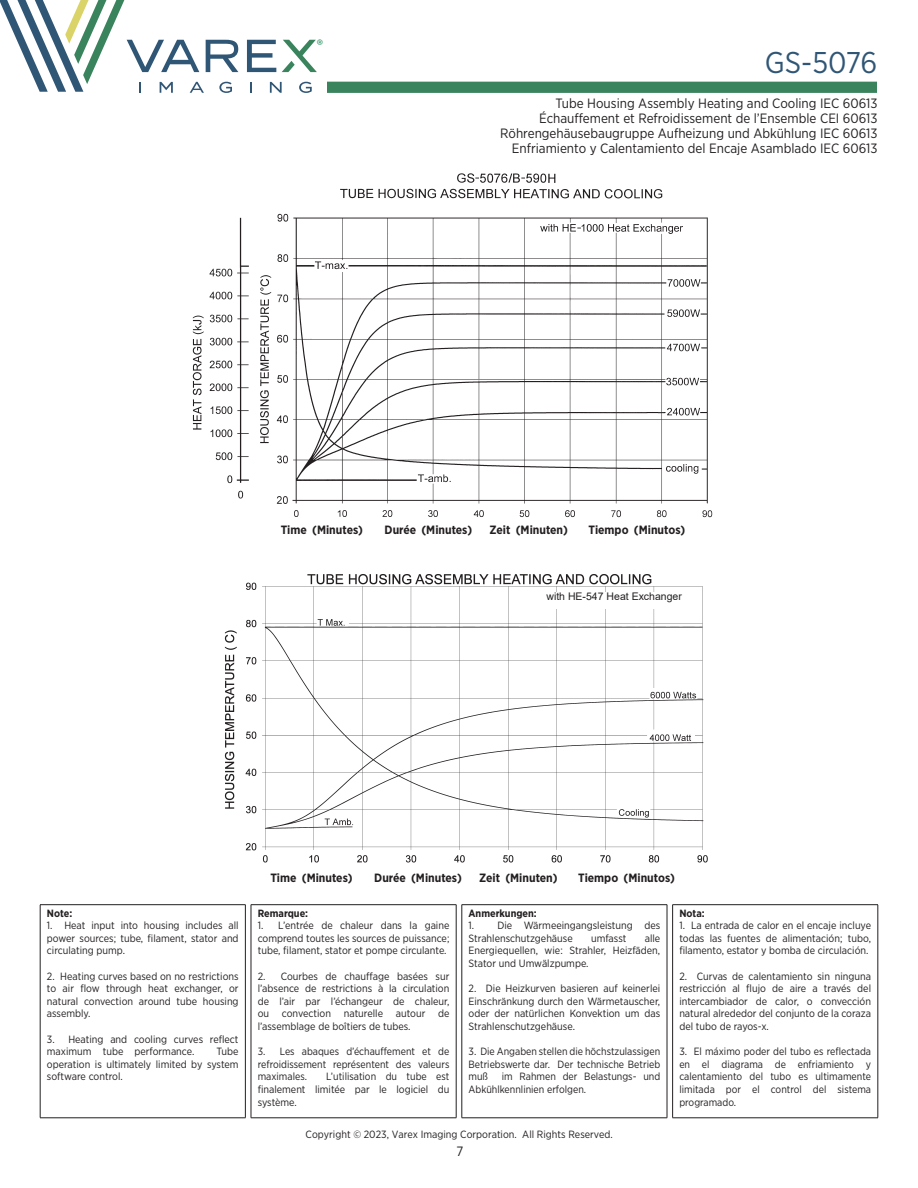
<style>
.page{position:relative;width:918px;height:1188px;background:#fff}
.page>*{position:absolute;margin:0;border:0;box-sizing:border-box;transform-origin:0 0}
.t1{font:30px "Gotham Narrow";letter-spacing:-.01em;color:#305676}
.t2{font:13.5px "Gotham Narrow";color:#231f20}
.t3{font:12.3px "Neutraface Text Book Alt";color:#0a8348}
.t4{font:700 12px "Gotham Narrow";color:#231f20}
.t5{font:10.5px/12.6px "Gotham Narrow";color:#231f20;text-align:justify}
.t6{font:700 10.5px "Gotham Narrow";color:#231f20}
.t7{font:10.5px "Arial";color:#231f20}
</style>
<div class="page">
<div style="left:327px;top:82px;width:550px;height:11px;background:#39835d"></div>
<svg style="left:0;top:0;width:317px;height:93px"></svg>
<img style="left:192px;top:173px;width:521px;height:345px">
<img style="left:224px;top:574px;width:484px;height:289px">
<div style="left:546px;top:592px;width:145px;height:16px;background:#fff"></div>
<hr style="left:40px;top:904px;width:206px;height:1px;background:#231f20">
<hr style="left:40px;top:905px;width:1px;height:213px;background:#231f20">
<hr style="left:245px;top:905px;width:1px;height:213px;background:#231f20">
<hr style="left:251px;top:904px;width:205px;height:1px;background:#231f20">
<hr style="left:251px;top:905px;width:1px;height:213px;background:#231f20">
<hr style="left:456px;top:905px;width:1px;height:213px;background:#231f20">
<hr style="left:462px;top:904px;width:205px;height:1px;background:#231f20">
<hr style="left:462px;top:905px;width:1px;height:213px;background:#231f20">
<hr style="left:667px;top:905px;width:1px;height:213px;background:#231f20">
<hr style="left:672px;top:904px;width:206px;height:1px;background:#231f20">
<hr style="left:672px;top:905px;width:1px;height:213px;background:#231f20">
<hr style="left:878px;top:905px;width:1px;height:213px;background:#231f20">
<hr style="left:40px;top:1118px;width:206px;height:1px;background:#231f20">
<hr style="left:251px;top:1118px;width:205px;height:1px;background:#231f20">
<hr style="left:462px;top:1118px;width:205px;height:1px;background:#231f20">
<hr style="left:672px;top:1118px;width:206px;height:1px;background:#231f20">
<p class="t3" style="left:317px;top:36px;width:8px">®</p>
<h1 class="t1" style="left:765px;top:44px;width:114px">GS-5076</h1>
<p class="t2" style="left:555px;top:95px;width:324px">Tube Housing Assembly Heating and Cooling IEC 60613</p>
<p class="t2" style="left:539px;top:110px;width:340px">Échauffement et Refroidissement de l’Ensemble CEI 60613</p>
<p class="t2" style="left:500px;top:125px;width:379px">Röhrengehäusebaugruppe Aufheizung und Abkühlung IEC 60613</p>
<p class="t2" style="left:512px;top:140px;width:367px">Enfriamiento y Calentamiento del Encaje Asamblado IEC 60613</p>
<p class="t4" style="left:281px;top:522px;width:84px">Time (Minutes)</p>
<p class="t4" style="left:385px;top:522px;width:89px">Durée (Minutes)</p>
<p class="t4" style="left:490px;top:522px;width:80px">Zeit (Minuten)</p>
<p class="t4" style="left:588px;top:522px;width:98px">Tiempo (Minutos)</p>
<p class="t7" style="left:546px;top:589px;width:137px">with HE-547 Heat Exchanger</p>
<p class="t6" style="left:47px;top:906px;width:27px">Note:</p>
<p class="t5" style="left:47px;top:919px;width:193px">1. Heat input into housing includes all power sources; tube, filament, stator and circulating pump.</p>
<p class="t5" style="left:47px;top:969px;width:193px">2. Heating curves based on no restrictions to air flow through heat exchanger, or natural convection around tube housing assembly.</p>
<p class="t5" style="left:47px;top:1032px;width:193px">3. Heating and cooling curves reflect maximum tube performance.</p>
<p class="t5" style="left:47px;top:1045px;width:193px;text-indent:170px">Tube operation is ultimately limited by system software control.</p>
<p class="t4" style="left:270px;top:870px;width:84px">Time (Minutes)</p>
<p class="t4" style="left:374px;top:870px;width:89px">Durée (Minutes)</p>
<p class="t4" style="left:479px;top:870px;width:80px">Zeit (Minuten)</p>
<p class="t4" style="left:578px;top:870px;width:98px">Tiempo (Minutos)</p>
<p class="t6" style="left:258px;top:906px;width:52px">Remarque:</p>
<p class="t5" style="left:258px;top:919px;width:193px">1. L’entrée de chaleur dans la gaine comprend toutes les sources de puissance; tube, filament, stator et pompe circulante.</p>
<p class="t5" style="left:258px;top:969px;width:193px">2. Courbes de chauffage basées sur l’absence de restrictions à la circulation de l’air par l’échangeur de chaleur, ou convection naturelle autour de l’assemblage de boîtiers de tubes.</p>
<p class="t5" style="left:258px;top:1045px;width:193px">3. Les abaques d’échauffement et de refroidissement représentent des valeurs maximales.</p>
<p class="t5" style="left:258px;top:1070px;width:193px;text-indent:68px">L’utilisation du tube est finalement limitée par le logiciel du système.</p>
<p class="t6" style="left:469px;top:906px;width:70px">Anmerkungen:</p>
<p class="t5" style="left:469px;top:919px;width:193px">1. Die Wärmeeingangsleistung des<br>Strahlenschutzgehäuse</p>
<p class="t5" style="left:591px;top:932px;width:37px">umfasst</p>
<p class="t5" style="left:469px;top:932px;width:193px;text-indent:176px">alle Energiequellen, wie: Strahler, Heizfäden, Stator und Umwälzpumpe.</p>
<p class="t5" style="left:469px;top:982px;width:193px">2. Die Heizkurven basieren auf keinerlei Einschränkung durch den Wärmetauscher, oder der natürlichen Konvektion um das Strahlenschutzgehäuse.</p>
<p class="t5" style="left:469px;top:1045px;width:193px">3. Die Angaben stellen die höchstzulassigen Betriebswerte dar. Der technische Betrieb muß</p>
<p class="t5" style="left:469px;top:1070px;width:193px;text-indent:33px">im Rahmen der Belastungs- und<br>Abkühlkennlinien erfolgen.</p>
<p class="t5" style="left:306px;top:1127px;width:309px">Copyright © 2023, Varex Imaging Corporation. All Rights Reserved.</p>
<p class="t2" style="left:456px;top:1142px;width:8px">7</p>
<p class="t6" style="left:679px;top:906px;width:27px">Nota:</p>
<p class="t5" style="left:679px;top:919px;width:193px">1. La entrada de calor en el encaje incluye todas las fuentes de alimentación; tubo, filamento, estator y bomba de circulación.</p>
<p class="t5" style="left:679px;top:969px;width:193px">2. Curvas de calentamiento sin ninguna restricción al flujo de aire a través del intercambiador de calor, o convección natural alrededor del conjunto de la coraza del tubo de rayos-x.</p>
<p class="t5" style="left:679px;top:1045px;width:193px">3. El máximo poder del tubo es reflectada en el diagrama de enfriamiento y calentamiento del tubo es ultimamente limitada por el control del sistema programado.</p>
</div>
